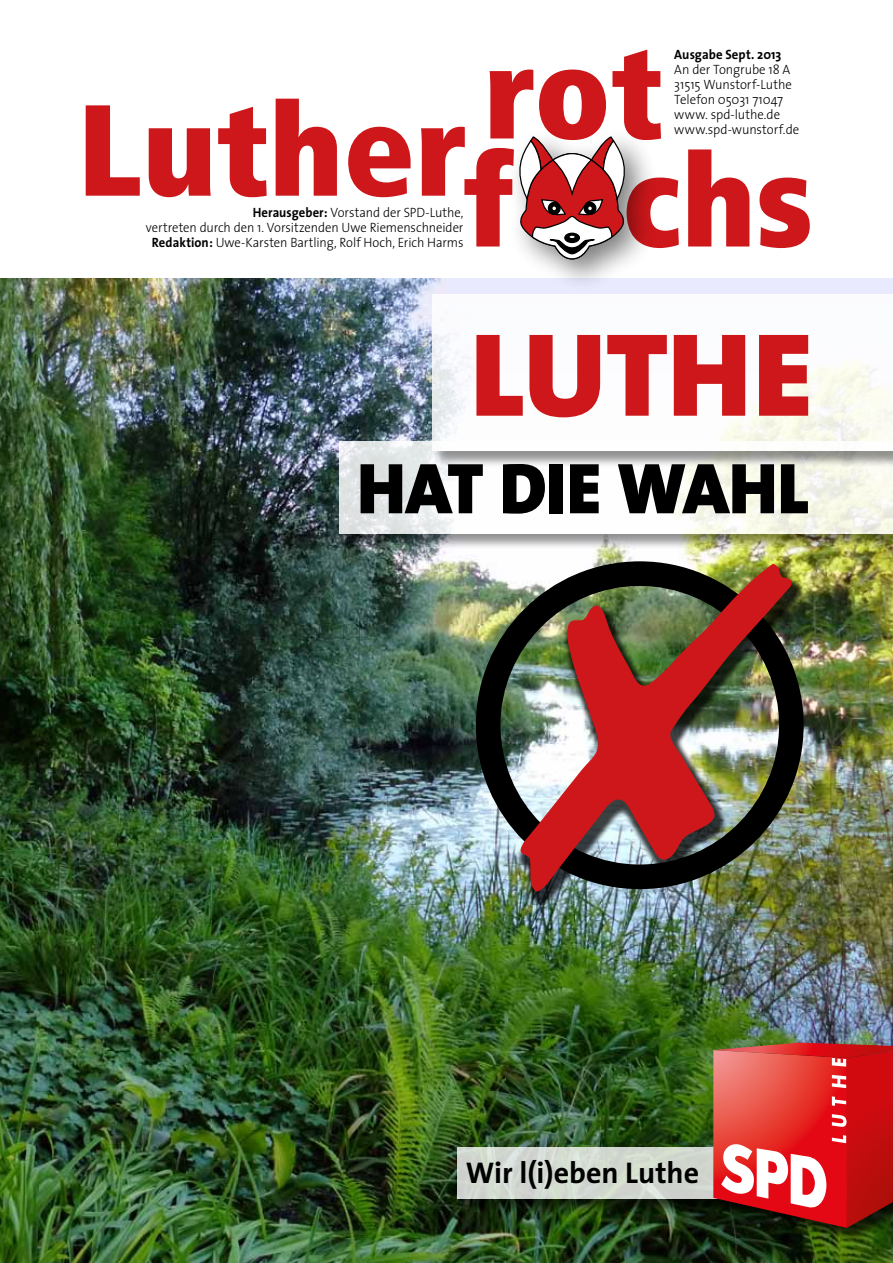
<style>
.page{position:relative;width:893px;height:1263px;background:#fff}
.page>*{position:absolute;margin:0;border:0;box-sizing:border-box;transform-origin:0 0}
.t1{font:900 condensed 129.3px "Frutiger LT Std";color:#cd171a}
.t2{font:900 119.55px "The Sans";color:#cd171a;scale:1.04 1}
.t3{font:900 72.6px "The Sans";letter-spacing:-.005em;color:#000}
.t4{font:700 30.15px "The Sans";color:#000}
.t5{font:300 13.5px/15px "The Sans";letter-spacing:-.005em;color:#000;text-align:right;scale:.94 1}
.t6{font:300 13.5px/15px "The Sans";letter-spacing:-.005em;color:#000;scale:.95 1}
.t7{font:700 13.5px "The Sans";letter-spacing:.005em;color:#000;scale:.95 1}
.s1{font-weight:700}
</style>
<div class="page">
<img style="left:0;top:279px;width:893px;height:984px">
<div style="left:457px;top:1147px;width:436px;height:68px;background:#000;opacity:.75"></div>
<svg style="left:457px;top:1147px;width:256px;height:51px;fill:#d2d8cf"></svg>
<div style="left:714px;top:1043px;width:179px;height:201px;background:#000;opacity:.75"></div>
<svg style="left:713px;top:1042px;width:180px;height:186px"></svg>
<div style="left:507px;top:126px;width:152px;height:167px;background:#000;opacity:.5"></div>
<svg style="left:512px;top:135px;width:120px;height:125px"></svg>
<div style="left:339px;top:441px;width:554px;height:109px;background:#000;opacity:.5"></div>
<svg style="left:339px;top:441px;width:554px;height:92px"></svg>
<img style="left:469px;top:554px;width:342px;height:342px">
<div style="left:516px;top:563px;width:288px;height:345px;background:#000;opacity:.75"></div>
<img style="left:519px;top:564px;width:276px;height:327px">
<div style="left:432px;top:295px;width:461px;height:173px;background:#000;opacity:.5"></div>
<div style="left:432px;top:295px;width:461px;height:156px;background:#fff"></div>
<p class="t7" style="left:674px;top:44px;width:114px">Ausgabe Sept. 2013</p>
<p class="t6" style="left:674px;top:62px;width:125px">An der Tongrube 18 A<br>31515 Wunstorf-Luthe<br>Telefon 05031 71047 www. spd-luthe.de</p>
<h1 class="t1" style="left:484px;top:14px;width:181px">rot</h1>
<h1 class="t1" style="left:78px;top:72px;width:392px">Luther</h1>
<p class="t6" style="left:674px;top:122px;width:133px">www.spd-wunstorf.de</p>
<h1 class="t1" style="left:463px;top:122px;width:352px">f chs</h1>
<p class="t5" style="left:146px;top:204px;width:339px"><span class="s1">Herausgeber:</span> Vorstand der SPD-Luthe,<br>vertreten durch den 1. Vorsitzenden Uwe Riemenschneider<br><span class="s1">Redaktion:</span> Uwe-Karsten Bartling, Rolf Hoch, Erich Harms</p>
<h2 class="t2" style="left:470px;top:274px;width:331px">LUTHE</h2>
<h3 class="t3" style="left:357px;top:427px;width:453px">HAT DIE WAHL</h3>
<h3 class="t4" style="left:466px;top:1148px;width:235px">Wir l(i)eben Luthe</h3>
</div>
